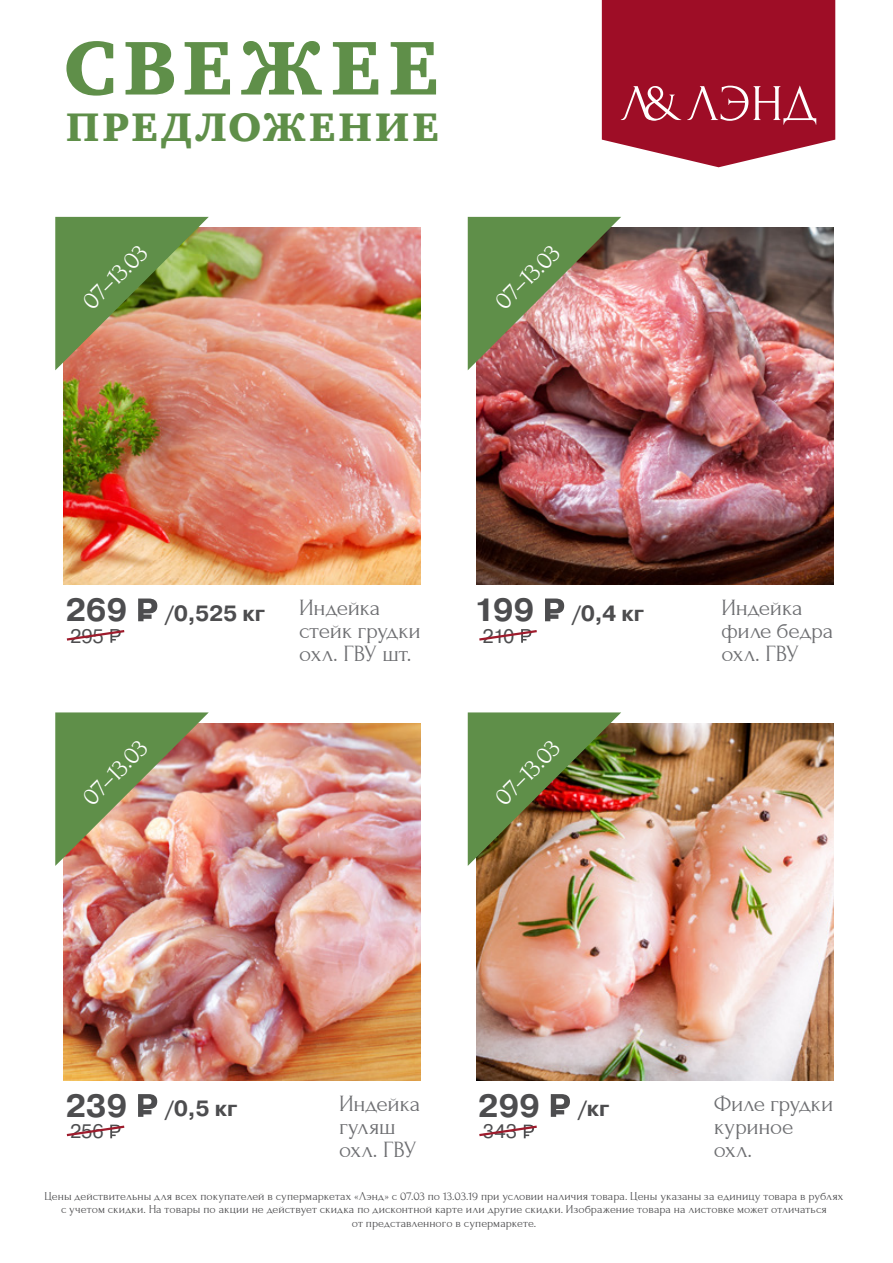
<style>
.page{position:relative;width:893px;height:1263px;background:#fff}
.page>*{position:absolute;margin:0;border:0;box-sizing:border-box;transform-origin:0 0}
.t1{font:78.15px "Charter Black C";letter-spacing:.1em;color:#5f8f49}
.t2{font:40.95px "Charter Black C";letter-spacing:.075em;color:#5f8f49}
.t3{font:700 32.1px "Pragmatica";color:#4d4d4f}
.t4{font:25.5px "Forum";color:#fff}
.t5{font:23.25px/23px "Forum";letter-spacing:-.015em;color:#6d6e71}
.t6{font:700 22.05px "Pragmatica";letter-spacing:.015em;color:#4d4d4f}
.t7{font:19.5px "Pragmatica";letter-spacing:-.005em;color:#4d4d4f}
.t8{font:12px/13.5px "Forum";letter-spacing:.005em;color:#4d4d4f;text-align:center}
.s1{font-size:32.1px}
.s2{font-size:22.05px}
</style>
<div class="page">
<svg style="left:602px;top:0;width:233px;height:167px;background:#a9293f"></svg>
<img style="left:476px;top:723px;width:357px;height:357px">
<img style="left:64px;top:227px;width:357px;height:358px">
<img style="left:476px;top:227px;width:357px;height:358px">
<img style="left:64px;top:723px;width:357px;height:357px">
<svg style="left:138px;top:598px;width:19px;height:23px"></svg>
<svg style="left:66px;top:629px;width:59px;height:14px"></svg>
<svg style="left:55px;top:217px;width:154px;height:153px;background:#8f9258"></svg>
<svg style="left:545px;top:598px;width:19px;height:23px"></svg>
<svg style="left:479px;top:629px;width:58px;height:14px"></svg>
<img style="left:468px;top:217px;width:153px;height:153px">
<svg style="left:138px;top:1094px;width:19px;height:23px"></svg>
<svg style="left:66px;top:1124px;width:59px;height:14px"></svg>
<img style="left:55px;top:712px;width:154px;height:154px">
<svg style="left:551px;top:1094px;width:19px;height:23px"></svg>
<svg style="left:479px;top:1124px;width:58px;height:14px"></svg>
<img style="left:468px;top:712px;width:153px;height:154px">
<h1 class="t1" style="left:63px;top:24px;width:377px">СВЕЖЕЕ</h1>
<h2 class="t2" style="left:66px;top:104px;width:374px">ПРЕДЛОЖЕНИЕ</h2>
<h3 class="t4" style="left:77px;top:296px;width:83px;rotate:-45deg">07–13.03</h3>
<h3 class="t4" style="left:489px;top:296px;width:83px;rotate:-45deg">07–13.03</h3>
<h3 class="t6" style="left:65px;top:599px;width:201px"><span class="s1">269</span> /0,525 кг</h3>
<h3 class="t7" style="left:70px;top:624px;width:35px">295</h3>
<h3 class="t4" style="left:77px;top:791px;width:83px;rotate:-45deg">07–13.03</h3>
<h3 class="t5" style="left:299px;top:596px;width:123px">Индейка стейк грудки охл. ГВУ шт.</h3>
<h3 class="t6" style="left:474px;top:599px;width:172px"><span class="s1">199</span> /0,4 кг</h3>
<h3 class="t7" style="left:483px;top:624px;width:33px">210</h3>
<h3 class="t4" style="left:489px;top:791px;width:83px;rotate:-45deg">07–13.03</h3>
<h3 class="t5" style="left:721px;top:596px;width:113px">Индейка филе бедра охл. ГВУ</h3>
<h3 class="t6" style="left:65px;top:1094px;width:174px"><span class="s1">239</span> /0,5 кг</h3>
<h3 class="t7" style="left:70px;top:1119px;width:35px">256</h3>
<h3 class="t5" style="left:339px;top:1092px;width:83px">Индейка гуляш охл. ГВУ</h3>
<h3 class="t3" style="left:478px;top:1085px;width:133px">299 <span class="s2">/кг</span></h3>
<h3 class="t7" style="left:483px;top:1119px;width:36px">343</h3>
<h3 class="t5" style="left:714px;top:1092px;width:121px">Филе грудки куриное охл.</h3>
<p class="t8" style="left:45px;top:1189px;width:800px">Цены действительны для всех покупателей в супермаркетах «Лэнд» с 07.03 по 13.03.19 при условии наличия товара. Цены указаны за единицу товара в рублях с учетом скидки. На товары по акции не действует скидка по дисконтной карте или другие скидки. Изображение товара на листовке может отличаться<br>от представленного в супермаркете.</p>
</div>
